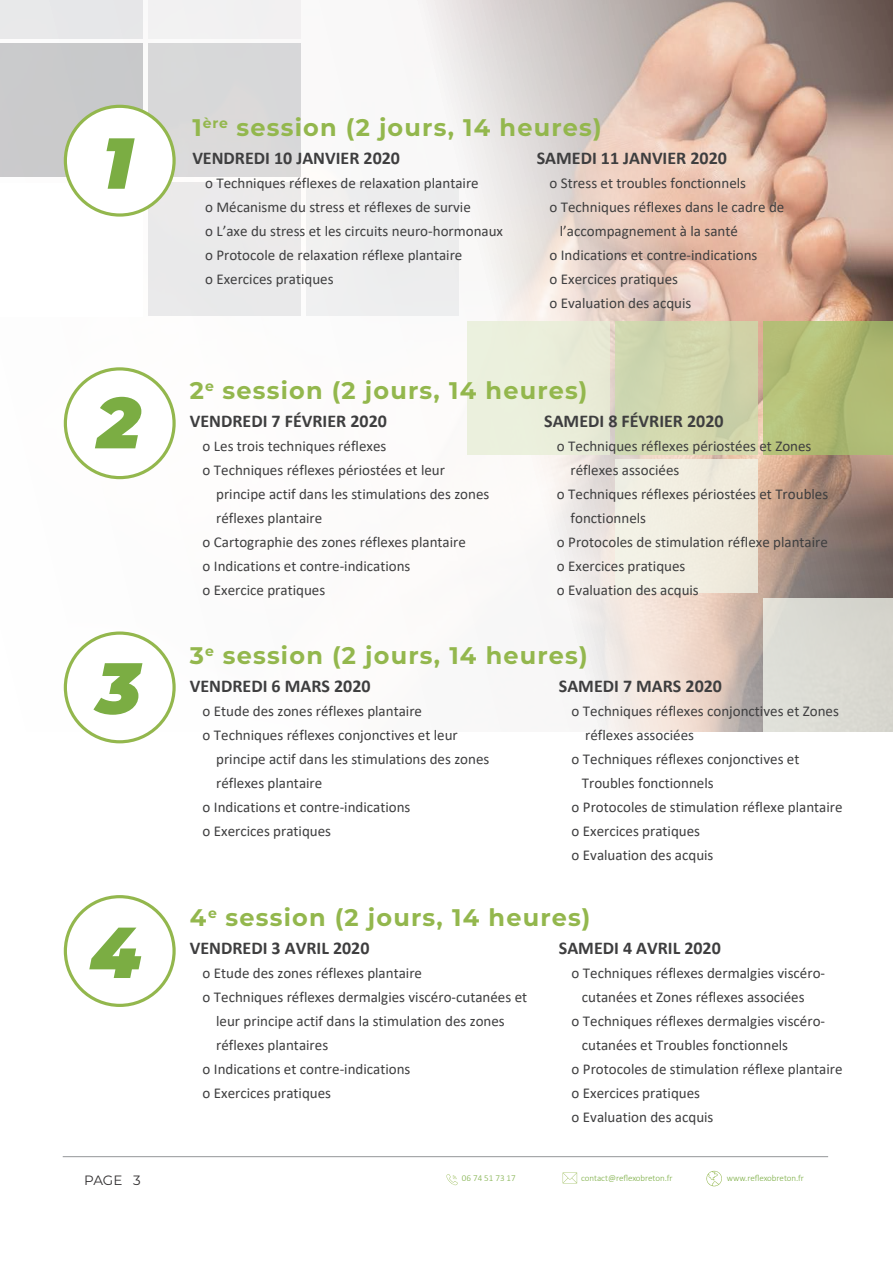
<style>
.page{position:relative;width:893px;height:1263px;background:#fff}
.page>*{position:absolute;margin:0;border:0;box-sizing:border-box;transform-origin:0 0}
.t1{font:italic 900 72px "Montserrat";color:#7bad43}
.Body_Text{font:700 24px "Montserrat";letter-spacing:.05em;color:#93b74d}
.Body_Text-2{font:700 18px "Calibri";color:#3e3e3f}
.Body_Text-3{font:15px "Calibri";color:#3e3e3f}
.t2{font:13.5px "Montserrat";color:#312f30}
.t3{font:300 9px "Calibri";color:#7bad43}
</style>
<div class="page">
<img style="left:0;top:0;width:893px;height:732px">
<div style="left:0;top:183px;width:143px;height:134px;background:#fff"></div>
<div style="left:467px;top:321px;width:143px;height:133px;background:#e6eed5"></div>
<div style="left:615px;top:321px;width:143px;height:133px;background:#d1d6ad"></div>
<div style="left:148px;top:182px;width:152px;height:134px;background:#e6e7e9"></div>
<div style="left:148px;top:44px;width:152px;height:133px;background:#d8d8d9"></div>
<div style="left:148px;top:0;width:152px;height:39px;background:#f5f5f6"></div>
<div style="left:0;top:44px;width:143px;height:133px;background:#cacacb"></div>
<div style="left:0;top:0;width:143px;height:39px;background:#e6e7e9"></div>
<div style="left:615px;top:459px;width:143px;height:134px;background:#f1eee1"></div>
<div style="left:763px;top:598px;width:130px;height:134px;background:#dadad3"></div>
<svg style="left:763px;top:321px;width:130px;height:133px;background:#b1bc74"></svg>
<div style="left:306px;top:182px;width:152px;height:134px;background:#f2f3f4"></div>
<div style="left:65px;top:106px;width:109px;height:109px;background:#fff;border-radius:50%"></div>
<div style="left:64px;top:105px;width:112px;height:112px;border:3px solid #93b74d;border-radius:50%"></div>
<div style="left:65px;top:369px;width:109px;height:109px;background:#fff;border-radius:50%"></div>
<div style="left:64px;top:367px;width:112px;height:112px;border:3px solid #93b74d;border-radius:50%"></div>
<div style="left:65px;top:633px;width:109px;height:109px;background:#fff;border-radius:50%"></div>
<div style="left:64px;top:631px;width:112px;height:112px;border:3px solid #93b74d;border-radius:50%"></div>
<div style="left:64px;top:895px;width:112px;height:112px;border:3px solid #93b74d;border-radius:50%"></div>
<hr style="left:63px;top:1156px;width:765px;height:1px;background:#939598">
<svg style="left:563px;top:1172px;width:14px;height:11px"></svg>
<svg style="left:446px;top:1174px;width:12px;height:11px"></svg>
<svg style="left:706px;top:1171px;width:16px;height:15px"></svg>
<p class="t1" style="left:103px;top:109px;width:32px">1</p>
<p class="t1" style="left:97px;top:368px;width:45px">2</p>
<p class="t1" style="left:97px;top:634px;width:46px">3</p>
<p class="t1" style="left:90px;top:898px;width:53px">4</p>
<p class="Body_Text" style="left:192px;top:110px;width:411px">1<sup>ère</sup> session (2 jours, 14 heures)</p>
<p class="Body_Text-2" style="left:192px;top:145px;width:209px">VENDREDI 10 JANVIER 2020</p>
<p class="Body_Text-3" style="left:205px;top:173px;width:275px">o Techniques réflexes de relaxation plantaire</p>
<p class="Body_Text-3" style="left:205px;top:197px;width:267px">o Mécanisme du stress et réflexes de survie</p>
<p class="Body_Text-3" style="left:205px;top:221px;width:300px">o L’axe du stress et les circuits neuro-hormonaux</p>
<p class="Body_Text-3" style="left:205px;top:245px;width:259px">o Protocole de relaxation réflexe plantaire</p>
<p class="Body_Text-3" style="left:205px;top:269px;width:130px">o Exercices pratiques</p>
<p class="Body_Text-2" style="left:537px;top:145px;width:192px">SAMEDI 11 JANVIER 2020</p>
<p class="Body_Text-3" style="left:550px;top:173px;width:198px">o Stress et troubles fonctionnels</p>
<p class="Body_Text-3" style="left:550px;top:197px;width:236px">o Techniques réflexes dans le cadre de</p>
<p class="Body_Text-3" style="left:560px;top:221px;width:180px">l’accompagnement à la santé</p>
<p class="Body_Text-3" style="left:550px;top:245px;width:209px">o Indications et contre-indications</p>
<p class="Body_Text-3" style="left:550px;top:269px;width:130px">o Exercices pratiques</p>
<p class="Body_Text-3" style="left:550px;top:293px;width:143px">o Evaluation des acquis</p>
<p class="Body_Text" style="left:190px;top:373px;width:399px">2<sup>e</sup> session (2 jours, 14 heures)</p>
<p class="Body_Text-2" style="left:190px;top:408px;width:199px">VENDREDI 7 FÉVRIER 2020</p>
<p class="Body_Text-3" style="left:203px;top:436px;width:185px">o Les trois techniques réflexes</p>
<p class="Body_Text-3" style="left:203px;top:460px;width:244px">o Techniques réflexes périostées et leur</p>
<p class="Body_Text-3" style="left:216px;top:484px;width:275px">principe actif dans les stimulations des zones</p>
<p class="Body_Text-3" style="left:216px;top:508px;width:108px">réflexes plantaire</p>
<p class="Body_Text-3" style="left:203px;top:532px;width:265px">o Cartographie des zones réflexes plantaire</p>
<p class="Body_Text-3" style="left:203px;top:556px;width:209px">o Indications et contre-indications</p>
<p class="Body_Text-3" style="left:203px;top:580px;width:124px">o Exercice pratiques</p>
<p class="Body_Text-2" style="left:544px;top:408px;width:181px">SAMEDI 8 FÉVRIER 2020</p>
<p class="Body_Text-3" style="left:557px;top:436px;width:256px">o Techniques réflexes périostées et Zones</p>
<p class="Body_Text-3" style="left:570px;top:460px;width:110px">réflexes associées</p>
<p class="Body_Text-3" style="left:557px;top:484px;width:273px">o Techniques réflexes périostées et Troubles</p>
<p class="Body_Text-3" style="left:570px;top:508px;width:77px">fonctionnels</p>
<p class="Body_Text-3" style="left:557px;top:532px;width:272px">o Protocoles de stimulation réflexe plantaire</p>
<p class="Body_Text-3" style="left:557px;top:556px;width:130px">o Exercices pratiques</p>
<p class="Body_Text-3" style="left:557px;top:580px;width:143px">o Evaluation des acquis</p>
<p class="Body_Text" style="left:190px;top:638px;width:399px">3<sup>e</sup> session (2 jours, 14 heures)</p>
<p class="Body_Text-2" style="left:190px;top:674px;width:182px">VENDREDI 6 MARS 2020</p>
<p class="Body_Text-3" style="left:203px;top:701px;width:221px">o Etude des zones réflexes plantaire</p>
<p class="Body_Text-3" style="left:203px;top:725px;width:257px">o Techniques réflexes conjonctives et leur</p>
<p class="Body_Text-3" style="left:216px;top:749px;width:275px">principe actif dans les stimulations des zones</p>
<p class="Body_Text-3" style="left:216px;top:773px;width:108px">réflexes plantaire</p>
<p class="Body_Text-3" style="left:203px;top:797px;width:209px">o Indications et contre-indications</p>
<p class="Body_Text-3" style="left:203px;top:821px;width:130px">o Exercices pratiques</p>
<p class="Body_Text-2" style="left:559px;top:674px;width:165px">SAMEDI 7 MARS 2020</p>
<p class="Body_Text-3" style="left:572px;top:701px;width:269px">o Techniques réflexes conjonctives et Zones</p>
<p class="Body_Text-3" style="left:585px;top:725px;width:110px">réflexes associées</p>
<p class="Body_Text-3" style="left:572px;top:749px;width:229px">o Techniques réflexes conjonctives et</p>
<p class="Body_Text-3" style="left:582px;top:773px;width:133px">Troubles fonctionnels</p>
<p class="Body_Text-3" style="left:572px;top:797px;width:272px">o Protocoles de stimulation réflexe plantaire</p>
<p class="Body_Text-3" style="left:572px;top:821px;width:130px">o Exercices pratiques</p>
<p class="Body_Text-3" style="left:572px;top:845px;width:143px">o Evaluation des acquis</p>
<p class="Body_Text" style="left:190px;top:900px;width:402px">4<sup>e</sup> session (2 jours, 14 heures)</p>
<p class="Body_Text-2" style="left:190px;top:935px;width:181px">VENDREDI 3 AVRIL 2020</p>
<p class="Body_Text-3" style="left:203px;top:963px;width:221px">o Etude des zones réflexes plantaire</p>
<p class="Body_Text-3" style="left:203px;top:987px;width:326px">o Techniques réflexes dermalgies viscéro-cutanées et</p>
<p class="Body_Text-3" style="left:216px;top:1011px;width:290px">leur principe actif dans la stimulation des zones</p>
<p class="Body_Text-3" style="left:216px;top:1035px;width:113px">réflexes plantaires</p>
<p class="Body_Text-3" style="left:203px;top:1059px;width:209px">o Indications et contre-indications</p>
<p class="Body_Text-3" style="left:203px;top:1083px;width:130px">o Exercices pratiques</p>
<p class="Body_Text-2" style="left:559px;top:935px;width:164px">SAMEDI 4 AVRIL 2020</p>
<p class="Body_Text-3" style="left:572px;top:963px;width:255px">o Techniques réflexes dermalgies viscéro-</p>
<p class="Body_Text-3" style="left:582px;top:987px;width:224px">cutanées et Zones réflexes associées</p>
<p class="Body_Text-3" style="left:572px;top:1011px;width:255px">o Techniques réflexes dermalgies viscéro-</p>
<p class="Body_Text-3" style="left:582px;top:1035px;width:208px">cutanées et Troubles fonctionnels</p>
<p class="Body_Text-3" style="left:572px;top:1059px;width:272px">o Protocoles de stimulation réflexe plantaire</p>
<p class="Body_Text-3" style="left:572px;top:1083px;width:130px">o Exercices pratiques</p>
<p class="Body_Text-3" style="left:572px;top:1107px;width:143px">o Evaluation des acquis</p>
<p class="t2" style="left:84px;top:1170px;width:58px">PAGE 3</p>
<p class="t3" style="left:462px;top:1173px;width:55px">06 74 51 73 17</p>
<p class="t3" style="left:581px;top:1173px;width:93px">contact@reflexobreton.fr</p>
<p class="t3" style="left:727px;top:1173px;width:79px">www.reflexobreton.fr</p>
</div>
